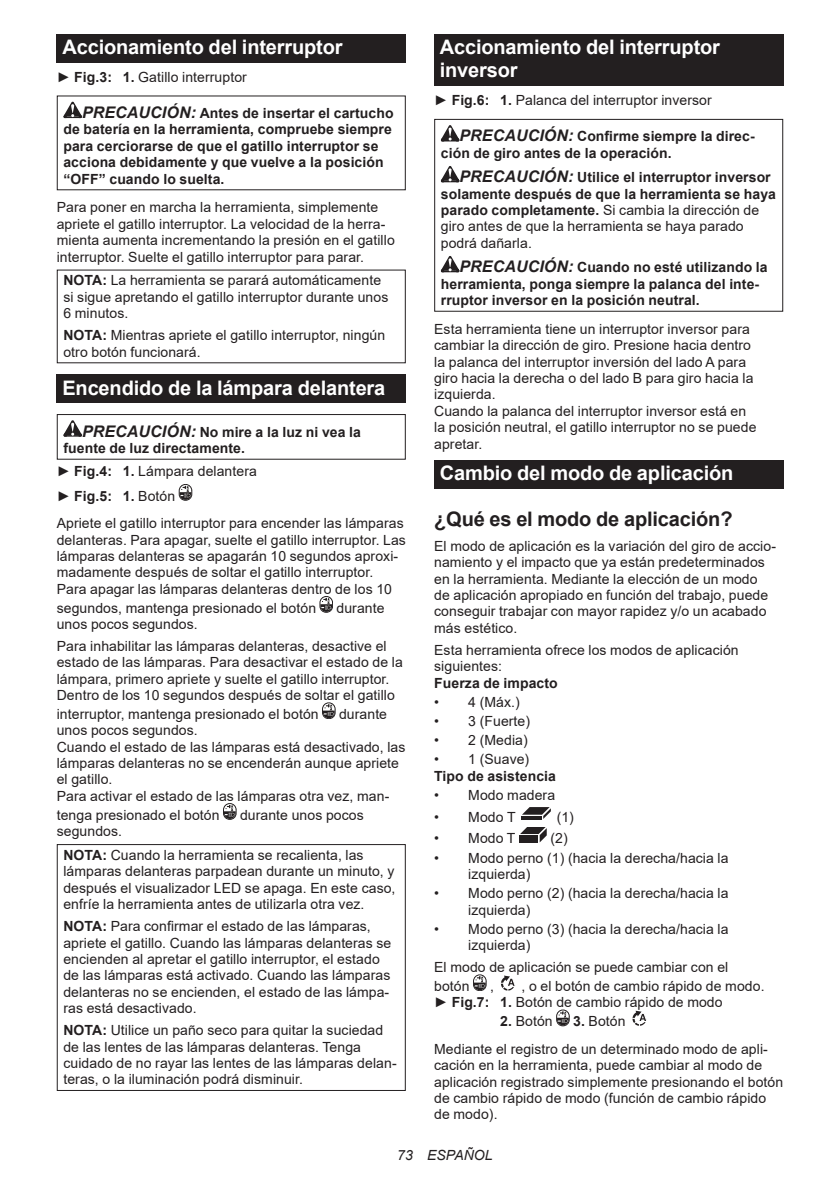
<style>
.page{position:relative;width:840px;height:1191px;background:#fff}
.page>*{position:absolute;margin:0;border:0;box-sizing:border-box;transform-origin:0 0}
.t1{font:700 20px/23.4px "Arial";letter-spacing:-.01em;color:#fff}
.t2{font:700 20px "Arial";letter-spacing:-.01em;color:#231f20}
.t3{font:14px/16.4px "Arial";letter-spacing:.005em;color:#231f20}
.t4{font:700 14px/16.4px "Arial";letter-spacing:.005em;color:#231f20}
.t5{font:italic 14px "Arial";letter-spacing:.005em;color:#231f20}
.s1{font-weight:700}
.s2{font-style:italic;font-size:16px}
.s3{font-weight:400}
</style>
<div class="page">
<div style="left:57px;top:34px;width:348px;height:29px;background:#231f20"></div>
<svg style="left:63px;top:102px;width:19px;height:16px"></svg>
<div style="left:57px;top:375px;width:348px;height:28px;background:#231f20"></div>
<svg style="left:63px;top:420px;width:19px;height:16px"></svg>
<div style="left:57px;top:414px;width:348px;height:46px;border:1px solid #231f20"></div>
<svg style="left:179px;top:484px;width:13px;height:16px"></svg>
<svg style="left:319px;top:596px;width:13px;height:16px"></svg>
<svg style="left:322px;top:702px;width:13px;height:17px"></svg>
<svg style="left:223px;top:803px;width:13px;height:16px"></svg>
<div style="left:57px;top:844px;width:348px;height:247px;border:1px solid #231f20"></div>
<div style="left:434px;top:34px;width:348px;height:52px;background:#231f20"></div>
<svg style="left:440px;top:125px;width:19px;height:16px"></svg>
<svg style="left:440px;top:166px;width:19px;height:16px"></svg>
<svg style="left:440px;top:256px;width:19px;height:16px"></svg>
<div style="left:434px;top:119px;width:348px;height:193px;border:1px solid #231f20"></div>
<div style="left:434px;top:460px;width:348px;height:28px;background:#231f20"></div>
<svg style="left:522px;top:807px;width:28px;height:12px"></svg>
<hr style="left:521px;top:816px;width:20px;height:3px;background:#231f20">
<svg style="left:520px;top:827px;width:26px;height:15px"></svg>
<div style="left:519px;top:835px;width:19px;height:8px;background:#231f20"></div>
<svg style="left:473px;top:974px;width:13px;height:17px"></svg>
<svg style="left:501px;top:975px;width:14px;height:16px"></svg>
<svg style="left:556px;top:1009px;width:13px;height:17px"></svg>
<svg style="left:632px;top:1010px;width:15px;height:16px"></svg>
<h1 class="t1" style="left:62px;top:36px;width:281px">Accionamiento del interruptor</h1>
<p class="t3" style="left:57px;top:69px;width:191px">► <span class="s1">Fig.3: 1.</span> Gatillo interruptor</p>
<p class="t4" style="left:63px;top:105px;width:331px;text-indent:19px"><span class="s2">PRECAUCIÓN:</span> Antes de insertar el cartucho de batería en la herramienta, compruebe siempre para cerciorarse de que el gatillo interruptor se acciona debidamente y que vuelve a la posición “OFF” cuando lo suelta.</p>
<p class="t3" style="left:57px;top:199px;width:339px">Para poner en marcha la herramienta, simplemente apriete el gatillo interruptor. La velocidad de la herra&shy;mienta aumenta incrementando la presión en el gatillo interruptor. Suelte el gatillo interruptor para parar.</p>
<p class="t3" style="left:63px;top:272px;width:326px"><span class="s1">NOTA:</span> La herramienta se parará automáticamente si sigue apretando el gatillo interruptor durante unos<br>6 minutos.</p>
<p class="t3" style="left:63px;top:327px;width:323px"><span class="s1">NOTA:</span> Mientras apriete el gatillo interruptor, ningún otro botón funcionará.</p>
<h1 class="t1" style="left:62px;top:376px;width:324px">Encendido de la lámpara delantera</h1>
<p class="t4" style="left:63px;top:424px;width:299px;text-indent:19px"><span class="s2">PRECAUCIÓN:</span> No mire a la luz ni vea la fuente de luz directamente.</p>
<p class="t3" style="left:57px;top:459px;width:201px;line-height:24.4px">► <span class="s1">Fig.4: 1.</span> Lámpara delantera ► <span class="s1">Fig.5: 1.</span> Botón</p>
<p class="t3" style="left:57px;top:515px;width:350px">Apriete el gatillo interruptor para encender las lámparas delanteras. Para apagar, suelte el gatillo interruptor. Las lámparas delanteras se apagarán 10 segundos aproxi&shy;madamente después de soltar el gatillo interruptor.<br>Para apagar las lámparas delanteras dentro de los 10</p>
<p class="t3" style="left:57px;top:599px;width:261px">segundos, mantenga presionado el botón</p>
<p class="t3" style="left:336px;top:599px;width:49px">durante</p>
<p class="t3" style="left:57px;top:613px;width:331px;line-height:22px">unos pocos segundos.<br>Para inhabilitar las lámparas delanteras, desactive el</p>
<p class="t3" style="left:57px;top:654px;width:347px">estado de las lámparas. Para desactivar el estado de la lámpara, primero apriete y suelte el gatillo interruptor.<br>Dentro de los 10 segundos después de soltar el gatillo</p>
<p class="t3" style="left:57px;top:705px;width:263px">interruptor, mantenga presionado el botón</p>
<p class="t3" style="left:339px;top:705px;width:49px">durante</p>
<p class="t3" style="left:57px;top:722px;width:350px">unos pocos segundos.<br>Cuando el estado de las lámparas está desactivado, las lámparas delanteras no se encenderán aunque apriete el gatillo.<br>Para activar el estado de las lámparas otra vez, man-</p>
<p class="t3" style="left:57px;top:806px;width:164px">tenga presionado el botón</p>
<p class="t3" style="left:240px;top:806px;width:125px">durante unos pocos</p>
<p class="t3" style="left:63px;top:819px;width:301px;line-height:23.8px;text-indent:-7px">segundos.<br><span class="s1">NOTA:</span> Cuando la herramienta se recalienta, las</p>
<p class="t3" style="left:63px;top:863px;width:333px;text-align:justify">lámparas delanteras parpadean durante un minuto, y después el visualizador LED se apaga. En este caso, enfríe la herramienta antes de utilizarla otra vez.</p>
<p class="t3" style="left:63px;top:918px;width:329px"><span class="s1">NOTA:</span> Para confirmar el estado de las lámparas, apriete el gatillo. Cuando las lámparas delanteras se encienden al apretar el gatillo interruptor, el estado de las lámparas está activado. Cuando las lámparas delanteras no se encienden, el estado de las lámpa&shy;ras está desactivado.</p>
<p class="t3" style="left:63px;top:1022px;width:334px"><span class="s1">NOTA:</span> Utilice un paño seco para quitar la suciedad de las lentes de las lámparas delanteras. Tenga cuidado de no rayar las lentes de las lámparas delan&shy;teras, o la iluminación podrá disminuir.</p>
<h1 class="t1" style="left:439px;top:36px;width:281px">Accionamiento del interruptor inversor</h1>
<p class="t3" style="left:434px;top:92px;width:279px">► <span class="s1">Fig.6: 1.</span> Palanca del interruptor inversor</p>
<p class="t4" style="left:440px;top:128px;width:315px;text-indent:19px"><span class="s2">PRECAUCIÓN:</span> Confirme siempre la direc&shy;ción de giro antes de la operación.</p>
<p class="t4" style="left:440px;top:169px;width:336px;text-indent:19px"><span class="s2">PRECAUCIÓN:</span> Utilice el interruptor inversor solamente después de que la herramienta se haya parado completamente. <span class="s3">Si cambia la dirección de giro antes de que la herramienta se haya parado podrá dañarla.</span></p>
<p class="t4" style="left:440px;top:259px;width:328px;text-indent:19px"><span class="s2">PRECAUCIÓN:</span> Cuando no esté utilizando la herramienta, ponga siempre la palanca del inte&shy;rruptor inversor en la posición neutral.</p>
<p class="t3" style="left:434px;top:320px;width:323px">Esta herramienta tiene un interruptor inversor para cambiar la dirección de giro. Presione hacia dentro la palanca del interruptor inversión del lado A para giro hacia la derecha o del lado B para giro hacia la izquierda.<br>Cuando la palanca del interruptor inversor está en la posición neutral, el gatillo interruptor no se puede apretar.</p>
<h1 class="t1" style="left:439px;top:461px;width:295px">Cambio del modo de aplicación</h1>
<h1 class="t2" style="left:434px;top:505px;width:300px">¿Qué es el modo de aplicación?</h1>
<p class="t3" style="left:434px;top:537px;width:343px">El modo de aplicación es la variación del giro de accio&shy;namiento y el impacto que ya están predeterminados en la herramienta. Mediante la elección de un modo de aplicación apropiado en función del trabajo, puede conseguir trabajar con mayor rapidez y/o un acabado más estético.</p>
<p class="t3" style="left:434px;top:641px;width:306px">Esta herramienta ofrece los modos de aplicación siguientes:</p>
<p class="t4" style="left:434px;top:674px;width:125px">Fuerza de impacto</p>
<p class="t3" style="left:434px;top:693px;width:87px">• 4 (Máx.)</p>
<p class="t3" style="left:434px;top:713px;width:97px">• 3 (Fuerte)</p>
<p class="t3" style="left:434px;top:732px;width:95px">• 2 (Media)</p>
<p class="t3" style="left:434px;top:751px;width:96px">• 1 (Suave)</p>
<p class="t4" style="left:434px;top:768px;width:123px">Tipo de asistencia</p>
<p class="t3" style="left:434px;top:787px;width:122px">• Modo madera</p>
<p class="t3" style="left:434px;top:808px;width:83px">• Modo T</p>
<p class="t3" style="left:556px;top:808px;width:19px">(1)</p>
<p class="t3" style="left:434px;top:830px;width:83px">• Modo T</p>
<p class="t3" style="left:550px;top:830px;width:19px">(2)</p>
<p class="t3" style="left:468px;top:849px;width:262px;text-indent:-34px">• Modo perno (1) (hacia la derecha/hacia la izquierda)</p>
<p class="t3" style="left:468px;top:885px;width:262px;text-indent:-34px">• Modo perno (2) (hacia la derecha/hacia la izquierda)</p>
<p class="t3" style="left:468px;top:920px;width:262px;text-indent:-34px">• Modo perno (3) (hacia la derecha/hacia la izquierda)</p>
<p class="t3" style="left:434px;top:957px;width:295px;line-height:18.8px">El modo de aplicación se puede cambiar con el botón</p>
<p class="t3" style="left:490px;top:977px;width:5px">,</p>
<p class="t3" style="left:434px;top:977px;width:332px;text-indent:87px">, o el botón de cambio rápido de modo. ► <span class="s1">Fig.7: 1.</span> Botón de cambio rápido de modo</p>
<p class="t3" style="left:500px;top:1013px;width:54px"><span class="s1">2.</span> Botón</p>
<p class="t3" style="left:434px;top:1007px;width:335px;line-height:27.8px;text-align:center"><span class="s1">3.</span> Botón<br>Mediante el registro de un determinado modo de apli-</p>
<p class="t3" style="left:434px;top:1057px;width:350px">cación en la herramienta, puede cambiar al modo de aplicación registrado simplemente presionando el botón de cambio rápido de modo (función de cambio rápido de modo).</p>
<p class="t5" style="left:397px;top:1146px;width:97px">73 ESPAÑOL</p>
</div>
